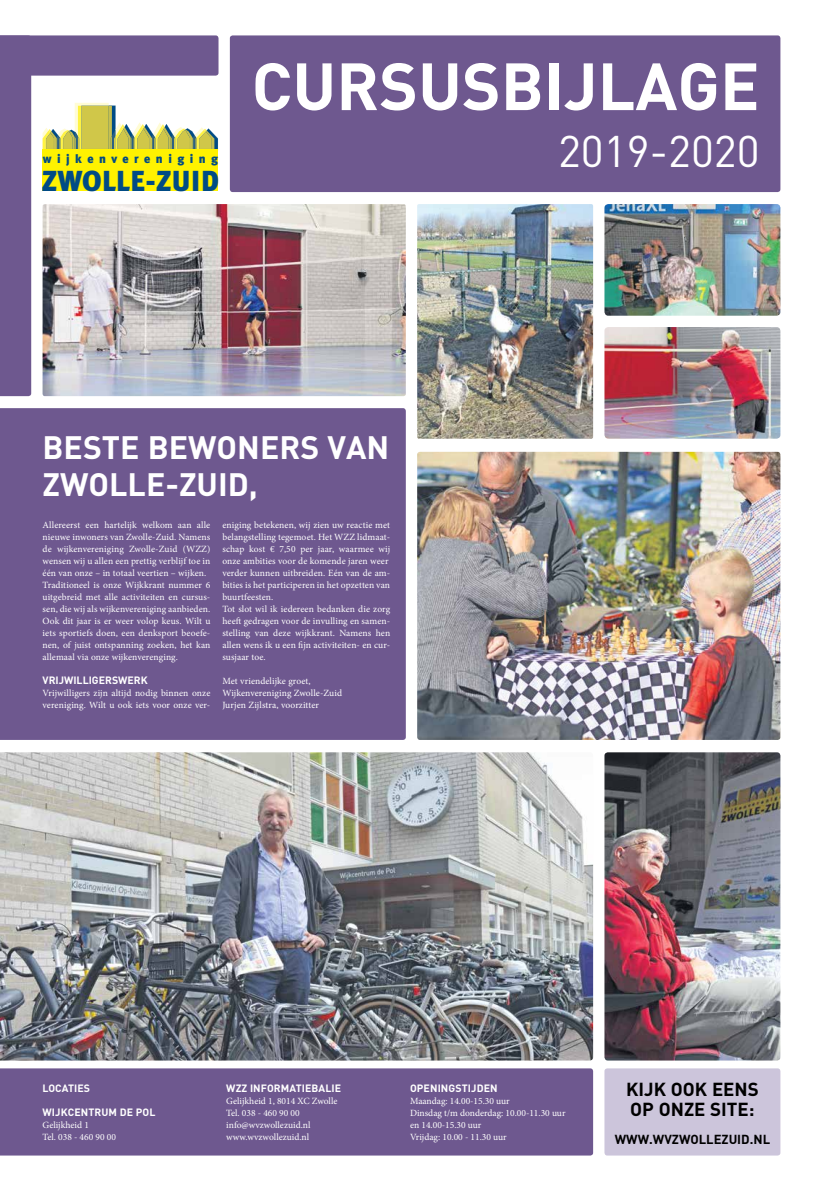
<style>
.page{position:relative;width:823px;height:1191px;background:#fff}
.page>*{position:absolute;margin:0;border:0;box-sizing:border-box;transform-origin:0 0}
.t1{font:700 65.6px "DIN";color:#fff}
.t2{font:43.8px "DIN";color:#fff}
.t3{font:700 32px/36.2px "DIN";color:#fff}
.t4{font:900 28.9px "Meta Plus";color:#004b85}
.t5{font:700 18.6px/20.6px "DIN";color:#000}
.t6{font:700 12.9px "DIN";color:#000}
.t7{font:900 12.2px "Meta Plus";letter-spacing:.45em;color:#004b85}
.t8{font:700 10.5px "DIN";letter-spacing:.01em;color:#fff}
.t9{font:9.5px/12px "Minion Pro";letter-spacing:.01em;color:#fff}
</style>
<div class="page">
<img style="left:0;top:752px;width:592px;height:308px">
<div style="left:0;top:408px;width:405px;height:332px;background:#6e588f"></div>
<div style="left:0;top:1068px;width:592px;height:87px;background:#6e588f"></div>
<img style="left:218px;top:204px;width:187px;height:192px">
<img style="left:417px;top:204px;width:175px;height:235px">
<img style="left:604px;top:327px;width:176px;height:112px">
<img style="left:604px;top:204px;width:176px;height:112px">
<img style="left:604px;top:752px;width:176px;height:308px">
<div style="left:230px;top:35px;width:550px;height:157px;background:#6e588f;border-radius:3px"></div>
<svg style="left:0;top:35px;width:218px;height:361px"></svg>
<div style="left:604px;top:1068px;width:176px;height:87px;background:#ccc5db;border-radius:3px"></div>
<img style="left:417px;top:452px;width:363px;height:288px">
<p class="t7" style="left:43px;top:152px;width:176px">wijkenvereniging</p>
<h3 class="t4" style="left:41px;top:164px;width:179px">ZWOLLE-ZUID</h3>
<h1 class="t1" style="left:251px;top:43px;width:509px">CURSUSBIJLAGE</h1>
<h2 class="t2" style="left:557px;top:124px;width:203px">2019-2020</h2>
<h3 class="t3" style="left:43px;top:428px;width:348px">BESTE BEWONERS VAN<br>ZWOLLE-ZUID,</h3>
<p class="t9" style="left:43px;top:519px;width:169px">Allereerst een hartelijk welkom aan alle nieuwe inwoners van Zwolle-Zuid. Namens de wijkenvereniging Zwolle-Zuid (WZZ) wensen wij u allen een prettig verblijf toe in één van onze – in totaal veertien – wijken.<br>Traditioneel is onze Wijkkrant nummer 6 uitgebreid met alle activiteiten en cursus&shy;sen, die wij als wijkenvereniging aanbieden.<br>Ook dit jaar is er weer volop keus. Wilt u iets sportiefs doen, een denksport beoefe&shy;nen, of juist ontspanning zoeken, het kan allemaal via onze wijkenverenging.</p>
<p class="t8" style="left:43px;top:673px;width:107px">VRIJWILLIGERSWERK</p>
<p class="t9" style="left:43px;top:687px;width:169px">Vrijwilligers zijn altijd nodig binnen onze vereniging. Wilt u ook iets voor onze ver-</p>
<p class="t9" style="left:222px;top:519px;width:169px">eniging betekenen, wij zien uw reactie met belangstelling tegemoet. Het WZZ lidmaat&shy;schap kost € 7,50 per jaar, waarmee wij onze ambities voor de komende jaren weer verder kunnen uitbreiden. Eén van de am&shy;bities is het participeren in het opzetten van buurtfeesten.<br>Tot slot wil ik iedereen bedanken die zorg heeft gedragen voor de invulling en samen&shy;stelling van deze wijkkrant. Namens hen allen wens ik u een fijn activiteiten- en cur&shy;susjaar toe.</p>
<p class="t9" style="left:222px;top:675px;width:121px">Met vriendelijke groet,<br>Wijkenvereniging Zwolle-Zuid<br>Jurjen Zijlstra, voorzitter</p>
<p class="t8" style="left:43px;top:1081px;width:49px">LOCATIES</p>
<p class="t8" style="left:43px;top:1105px;width:114px">WIJKCENTRUM DE POL</p>
<p class="t9" style="left:43px;top:1119px;width:75px">Gelijkheid 1<br>Tel. 038 - 460 90 00</p>
<p class="t8" style="left:226px;top:1081px;width:116px">WZZ INFORMATIEBALIE</p>
<p class="t9" style="left:226px;top:1095px;width:113px">Gelijkheid 1, 8014 XC Zwolle<br>Tel. 038 - 460 90 00 info@wvzwollezuid.nl www.wvzwollezuid.nl</p>
<p class="t8" style="left:410px;top:1081px;width:89px">OPENINGSTIJDEN</p>
<p class="t9" style="left:410px;top:1095px;width:157px">Maandag: 14.00-15.30 uur<br>Dinsdag t/m donderdag: 10.00-11.30 uur en 14.00-15.30 uur<br>Vrijdag: 10.00 - 11.30 uur</p>
<h3 class="t5" style="left:625px;top:1077px;width:134px">KIJK OOK EENS<br>OP ONZE SITE:</h3>
<h3 class="t6" style="left:614px;top:1130px;width:157px">WWW.WVZWOLLEZUID.NL</h3>
</div>
